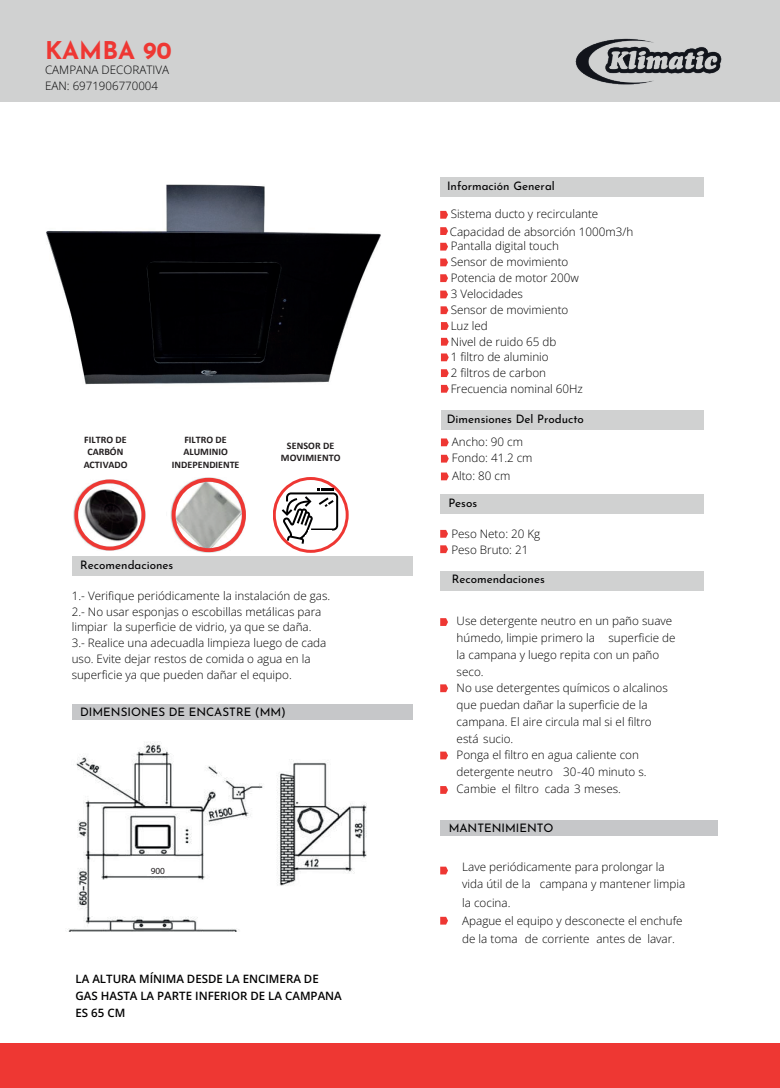
<style>
.page{position:relative;width:780px;height:1088px;background:#fff}
.page>*{position:absolute;margin:0;border:0;box-sizing:border-box;transform-origin:0 0}
.t1{font:700 24.38px "Josefin Sans";color:#ee3733}
.t2{font:300 11.62px/15.9px "Open Sans";color:#000001}
.t3{font:11.62px "Josefin Sans";color:#000001}
.t4{font:600 11.5px/17px "Open Sans";color:#000001}
.t5{font:300 11.5px "Open Sans";color:#000001}
.t6{font:700 10px/12.5px "Calibri";color:#231f20;text-align:center}
.t7{font:9.38px "Myriad Pro";color:#231f20}
.s1{font-size:11.62px}
</style>
<div class="page">
<div style="left:0;top:0;width:780px;height:101px;background:#d0d1d1"></div>
<img style="left:575px;top:38px;width:147px;height:47px">
<div style="left:0;top:1042px;width:780px;height:45px;background:#ee3733"></div>
<div style="left:440px;top:571px;width:263px;height:19px;background:#d0d1d1"></div>
<div style="left:440px;top:178px;width:263px;height:19px;background:#d0d1d1"></div>
<svg style="left:440px;top:211px;width:8px;height:8px"></svg>
<svg style="left:440px;top:227px;width:8px;height:8px"></svg>
<svg style="left:440px;top:243px;width:8px;height:8px"></svg>
<svg style="left:440px;top:258px;width:8px;height:8px"></svg>
<div style="left:441px;top:410px;width:262px;height:19px;background:#d0d1d1"></div>
<svg style="left:441px;top:438px;width:7px;height:8px"></svg>
<svg style="left:441px;top:455px;width:7px;height:7px"></svg>
<svg style="left:440px;top:274px;width:8px;height:8px"></svg>
<svg style="left:440px;top:291px;width:8px;height:7px"></svg>
<svg style="left:440px;top:306px;width:8px;height:8px"></svg>
<svg style="left:441px;top:322px;width:7px;height:8px"></svg>
<div style="left:440px;top:495px;width:263px;height:19px;background:#d0d1d1"></div>
<svg style="left:440px;top:530px;width:8px;height:8px"></svg>
<svg style="left:440px;top:545px;width:8px;height:8px"></svg>
<svg style="left:441px;top:338px;width:7px;height:8px"></svg>
<svg style="left:441px;top:353px;width:7px;height:8px"></svg>
<div style="left:72px;top:556px;width:340px;height:20px;background:#d0d1d1"></div>
<svg style="left:441px;top:472px;width:7px;height:8px"></svg>
<div style="left:72px;top:704px;width:340px;height:16px;background:#c6c7c9"></div>
<svg style="left:441px;top:369px;width:7px;height:8px"></svg>
<svg style="left:441px;top:385px;width:7px;height:8px"></svg>
<div style="left:440px;top:820px;width:278px;height:16px;background:#c6c7c9"></div>
<svg style="left:440px;top:618px;width:8px;height:8px"></svg>
<svg style="left:440px;top:684px;width:8px;height:8px"></svg>
<svg style="left:440px;top:751px;width:8px;height:8px"></svg>
<svg style="left:440px;top:786px;width:8px;height:8px"></svg>
<svg style="left:440px;top:917px;width:8px;height:7px"></svg>
<svg style="left:440px;top:866px;width:8px;height:8px"></svg>
<img style="left:170px;top:478px;width:75px;height:75px">
<img style="left:74px;top:484px;width:71px;height:67px">
<div style="left:74px;top:479px;width:71px;height:71px;border:4px solid #ee3733;border-radius:50%"></div>
<div style="left:172px;top:478px;width:74px;height:74px;border:4px solid #ee3733;border-radius:50%"></div>
<img style="left:67px;top:742px;width:299px;height:189px">
<div style="left:147px;top:865px;width:20px;height:10px;background:#fff"></div>
<img style="left:46px;top:184px;width:335px;height:201px">
<svg style="left:273px;top:477px;width:75px;height:76px"></svg>
<div style="left:308px;top:530px;width:23px;height:11px;background:#fff"></div>
<hr style="left:305px;top:536px;width:10px;height:4px;background:#fff">
<h1 class="t1" style="left:45px;top:29px;width:128px">KAMBA 90</h1>
<p class="t2" style="left:45px;top:62px;width:125px">CAMPANA DECORATIVA</p>
<p class="t5" style="left:45px;top:78px;width:114px"><span class="s1">EAN:</span> 6971906770004</p>
<p class="t6" style="left:84px;top:433px;width:45px">FILTRO DE<br>CARBÓN<br>ACTIVADO</p>
<p class="t6" style="left:183px;top:433px;width:46px;text-align:left">FILTRO DE<br>ALUMINIO</p>
<p class="t6" style="left:172px;top:458px;width:69px">INDEPENDIENTE</p>
<p class="t6" style="left:281px;top:439px;width:61px;line-height:12px">SENSOR DE<br>MOVIMIENTO</p>
<p class="t3" style="left:80px;top:555px;width:95px">Recomendaciones</p>
<p class="t2" style="left:72px;top:587px;width:260px">1.- Verifique periódicamente la instalación de gas.<br>2.- No usar esponjas o escobillas metálicas para limpiar la superficie de vidrio, ya que se daña.<br>3.- Realice una adecuadla limpieza luego de cada uso. Evite dejar restos de comida o agua en la superficie ya que pueden dañar el equipo.</p>
<p class="t3" style="left:80px;top:702px;width:207px">DIMENSIONES DE ENCASTRE (MM)</p>
<p class="t7" style="left:151px;top:865px;width:16px">900</p>
<p class="t4" style="left:75px;top:970px;width:268px">LA ALTURA MÍNIMA DESDE LA ENCIMERA DE<br>GAS HASTA LA PARTE INFERIOR DE LA CAMPANA<br>ES 65 CM</p>
<p class="t3" style="left:447px;top:177px;width:109px">Información General</p>
<p class="t2" style="left:450px;top:206px;width:149px">Sistema ducto y recirculante</p>
<p class="t2" style="left:450px;top:238px;width:130px">Pantalla digital touch<br>Sensor de movimiento<br>Potencia de motor 200w<br>3 Velocidades<br>Sensor de movimiento<br>Luz led<br>Nivel de ruido 65 db<br>1 filtro de aluminio</p>
<p class="t2" style="left:450px;top:223px;width:185px">Capacidad de absorción 1000m3/h</p>
<p class="t2" style="left:450px;top:365px;width:134px">2 filtros de carbon<br>Frecuencia nominal 60Hz</p>
<p class="t3" style="left:447px;top:409px;width:139px">Dimensiones Del Producto</p>
<p class="t2" style="left:452px;top:434px;width:82px">Ancho: 90 cm<br>Fondo: 41.2 cm</p>
<p class="t2" style="left:452px;top:468px;width:60px">Alto: 80 cm</p>
<p class="t3" style="left:448px;top:494px;width:30px">Pesos</p>
<p class="t2" style="left:451px;top:525px;width:90px">Peso Neto: 20 Kg<br>Peso Bruto: 21</p>
<p class="t3" style="left:451px;top:570px;width:95px">Recomendaciones</p>
<p class="t2" style="left:456px;top:612px;width:220px;line-height:16.8px">Use detergente neutro en un paño suave húmedo, limpie primero la superficie de la campana y luego repita con un paño seco.<br>No use detergentes químicos o alcalinos que puedan dañar la superficie de la campana. El aire circula mal si el filtro está sucio.<br>Ponga el filtro en agua caliente con detergente neutro 30-40 minuto s.<br>Cambie el filtro cada 3 meses.</p>
<p class="t3" style="left:448px;top:819px;width:106px">MANTENIMIENTO</p>
<p class="t2" style="left:462px;top:857px;width:224px;line-height:18px">Lave periódicamente para prolongar la vida útil de la campana y mantener limpia la cocina.<br>Apague el equipo y desconecte el enchufe de la toma de corriente antes de lavar.</p>
</div>
